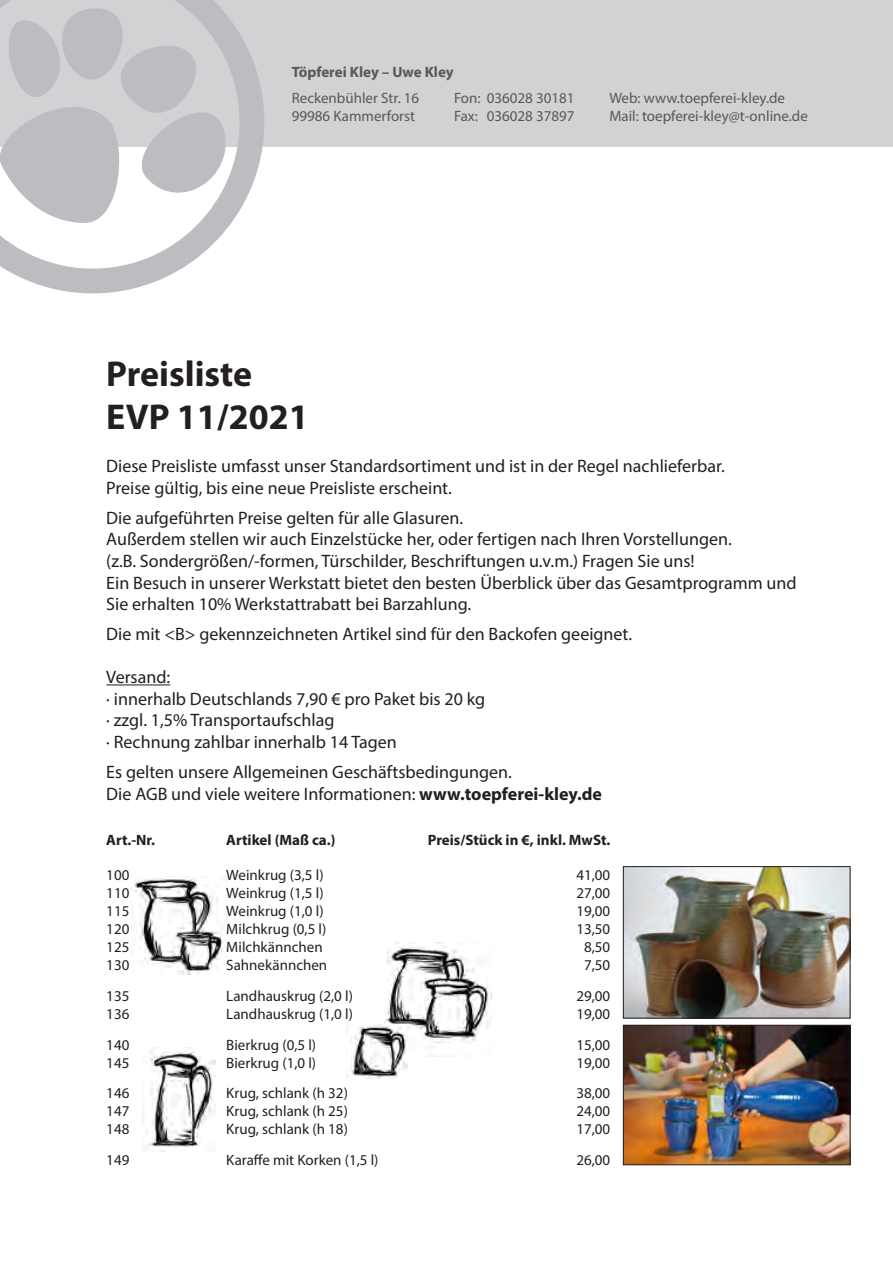
<style>
.page{position:relative;width:893px;height:1263px;background:#fff}
.page>*{position:absolute;margin:0;border:0;box-sizing:border-box;transform-origin:0 0}
.t1{font:700 36px "Myriad Pro";color:#231f20}
.t2{font:18px/21.6px "Myriad Pro";color:#231f20}
.t3{font:15px "Myriad Pro";color:#231f20}
.t4{font:15px "Myriad Pro";color:#57585a}
.t5{font:700 15px "Myriad Pro";color:#231f20}
.t6{font:700 15px "Myriad Pro";color:#57585a}
.s1{font-weight:700}
</style>
<div class="page">
<img style="left:143px;top:1047px;width:73px;height:104px">
<img style="left:385px;top:943px;width:104px;height:114px">
<img style="left:351px;top:1025px;width:57px;height:53px">
<img style="left:131px;top:876px;width:92px;height:99px">
<hr style="left:106px;top:684px;width:64px;height:1px;background:#231f20">
<div style="left:0;top:0;width:893px;height:147px;background:#d1d2d4"></div>
<svg style="left:0;top:0;width:264px;height:293px"></svg>
<img style="left:625px;top:868px;width:223px;height:148px">
<div style="left:623px;top:866px;width:227px;height:152px;border:1px solid #231f20"></div>
<img style="left:625px;top:1027px;width:223px;height:136px">
<div style="left:623px;top:1025px;width:227px;height:140px;border:1px solid #231f20"></div>
<p class="t6" style="left:292px;top:62px;width:164px">Töpferei Kley – Uwe Kley</p>
<p class="t4" style="left:292px;top:89px;width:129px">Reckenbühler Str. 16</p>
<p class="t4" style="left:292px;top:107px;width:125px">99986 Kammerforst</p>
<p class="t4" style="left:454px;top:89px;width:122px">Fon: 036028 30181</p>
<p class="t4" style="left:454px;top:107px;width:122px">Fax: 036028 37897</p>
<p class="t4" style="left:609px;top:89px;width:177px">Web: www.toepferei-kley.de</p>
<p class="t4" style="left:609px;top:107px;width:200px">Mail: toepferei-kley@t-online.de</p>
<p class="t1" style="left:106px;top:350px;width:147px">Preisliste</p>
<p class="t1" style="left:106px;top:394px;width:204px">EVP 11/2021</p>
<p class="t2" style="left:106px;top:455px;width:620px">Diese Preisliste umfasst unser Standardsortiment und ist in der Regel nachlieferbar.</p>
<p class="t2" style="left:106px;top:476px;width:347px">Preise gültig, bis eine neue Preisliste erscheint.</p>
<p class="t2" style="left:106px;top:507px;width:359px">Die aufgeführten Preise gelten für alle Glasuren.</p>
<p class="t2" style="left:106px;top:528px;width:627px">Außerdem stellen wir auch Einzelstücke her, oder fertigen nach Ihren Vorstellungen.</p>
<p class="t2" style="left:106px;top:550px;width:590px">(z.B. Sondergrößen/-formen, Türschilder, Beschriftungen u.v.m.) Fragen Sie uns!</p>
<p class="t2" style="left:106px;top:571px;width:692px">Ein Besuch in unserer Werkstatt bietet den besten Überblick über das Gesamtprogramm und<br>Sie erhalten 10% Werkstattrabatt bei Barzahlung.</p>
<p class="t2" style="left:106px;top:623px;width:527px">Die mit &lt;B&gt; gekennzeichneten Artikel sind für den Backofen geeignet.</p>
<p class="t2" style="left:106px;top:666px;width:66px">Versand:</p>
<p class="t2" style="left:106px;top:688px;width:380px">· innerhalb Deutschlands 7,90 € pro Paket bis 20 kg · zzgl. 1,5% Transportaufschlag</p>
<p class="t2" style="left:106px;top:731px;width:292px">· Rechnung zahlbar innerhalb 14 Tagen</p>
<p class="t2" style="left:106px;top:761px;width:407px">Es gelten unsere Allgemeinen Geschäftsbedingungen.</p>
<p class="t2" style="left:106px;top:782px;width:497px">Die AGB und viele weitere Informationen: <span class="s1">www.toepferei-kley.de</span></p>
<p class="t5" style="left:106px;top:830px;width:50px">Art.-Nr.</p>
<p class="t5" style="left:226px;top:830px;width:111px">Artikel (Maß ca.)</p>
<p class="t5" style="left:428px;top:830px;width:184px">Preis/Stück in €, inkl. MwSt.</p>
<p class="t3" style="left:106px;top:866px;width:25px">100</p>
<p class="t3" style="left:226px;top:866px;width:99px">Weinkrug (3,5 l)</p>
<p class="t3" style="left:576px;top:866px;width:35px">41,00</p>
<p class="t3" style="left:106px;top:884px;width:25px">110</p>
<p class="t3" style="left:226px;top:884px;width:99px">Weinkrug (1,5 l)</p>
<p class="t3" style="left:576px;top:884px;width:35px">27,00</p>
<p class="t3" style="left:106px;top:902px;width:25px">115</p>
<p class="t3" style="left:226px;top:902px;width:99px">Weinkrug (1,0 l)</p>
<p class="t3" style="left:576px;top:902px;width:35px">19,00</p>
<p class="t3" style="left:106px;top:920px;width:25px">120</p>
<p class="t3" style="left:226px;top:920px;width:102px">Milchkrug (0,5 l)</p>
<p class="t3" style="left:576px;top:920px;width:35px">13,50</p>
<p class="t3" style="left:106px;top:938px;width:25px">125</p>
<p class="t3" style="left:226px;top:938px;width:98px">Milchkännchen</p>
<p class="t3" style="left:584px;top:938px;width:28px">8,50</p>
<p class="t3" style="left:106px;top:956px;width:25px">130</p>
<p class="t3" style="left:226px;top:956px;width:102px">Sahnekännchen</p>
<p class="t3" style="left:584px;top:956px;width:28px">7,50</p>
<p class="t3" style="left:106px;top:986px;width:25px">135</p>
<p class="t3" style="left:226px;top:986px;width:128px">Landhauskrug (2,0 l)</p>
<p class="t3" style="left:576px;top:986px;width:35px">29,00</p>
<p class="t3" style="left:106px;top:1004px;width:25px">136</p>
<p class="t3" style="left:226px;top:1004px;width:128px">Landhauskrug (1,0 l)</p>
<p class="t3" style="left:576px;top:1004px;width:35px">19,00</p>
<p class="t3" style="left:106px;top:1035px;width:25px">140</p>
<p class="t3" style="left:226px;top:1035px;width:91px">Bierkrug (0,5 l)</p>
<p class="t3" style="left:576px;top:1035px;width:35px">15,00</p>
<p class="t3" style="left:106px;top:1053px;width:25px">145</p>
<p class="t3" style="left:226px;top:1053px;width:91px">Bierkrug (1,0 l)</p>
<p class="t3" style="left:576px;top:1053px;width:35px">19,00</p>
<p class="t3" style="left:106px;top:1084px;width:25px">146</p>
<p class="t3" style="left:226px;top:1084px;width:123px">Krug, schlank (h 32)</p>
<p class="t3" style="left:576px;top:1084px;width:35px">38,00</p>
<p class="t3" style="left:106px;top:1102px;width:25px">147</p>
<p class="t3" style="left:226px;top:1102px;width:123px">Krug, schlank (h 25)</p>
<p class="t3" style="left:576px;top:1102px;width:35px">24,00</p>
<p class="t3" style="left:106px;top:1120px;width:25px">148</p>
<p class="t3" style="left:226px;top:1120px;width:123px">Krug, schlank (h 18)</p>
<p class="t3" style="left:576px;top:1120px;width:35px">17,00</p>
<p class="t3" style="left:106px;top:1151px;width:25px">149</p>
<p class="t3" style="left:226px;top:1151px;width:154px">Karaffe mit Korken (1,5 l)</p>
<p class="t3" style="left:576px;top:1151px;width:35px">26,00</p>
</div>
